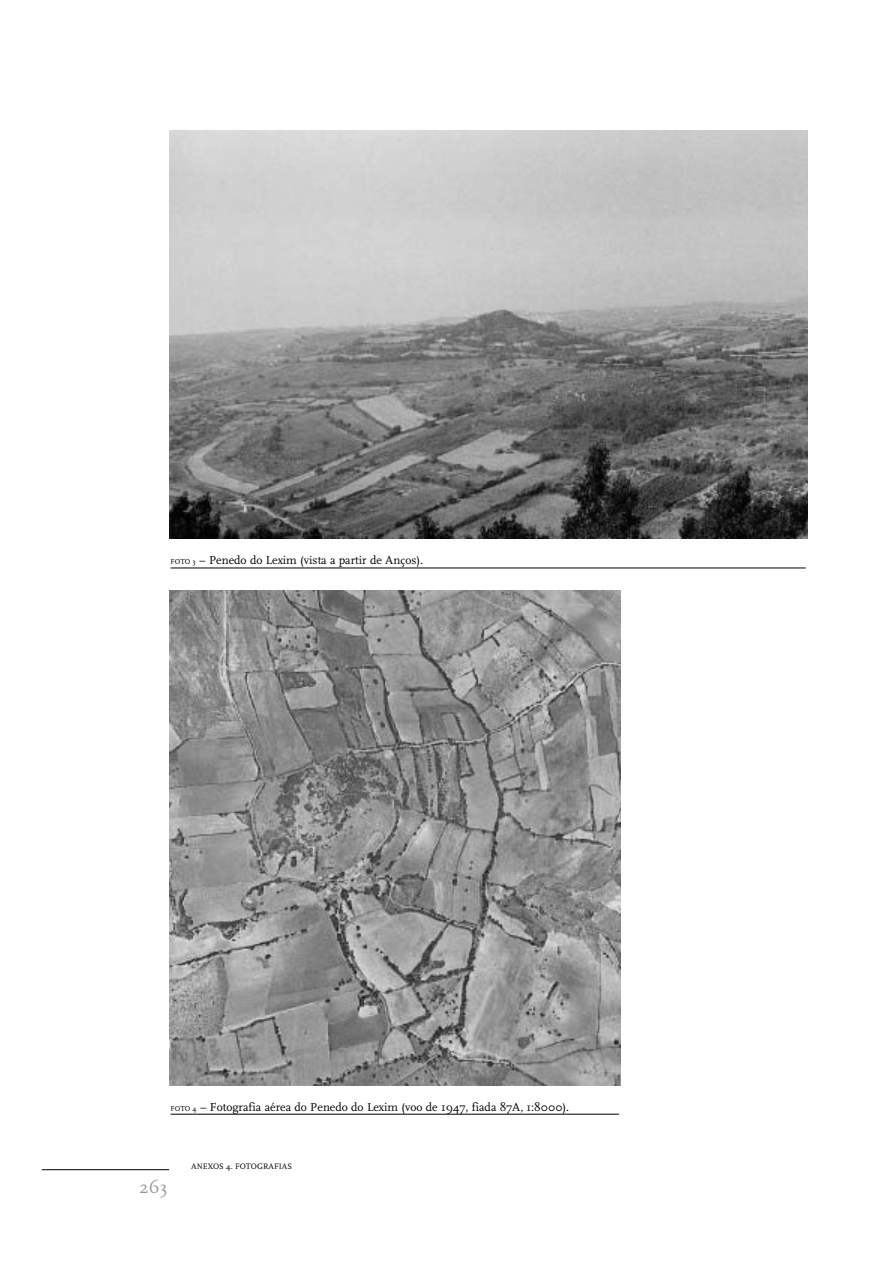
<style>
.page{position:relative;width:893px;height:1262px;background:#fff}
.page>*{position:absolute;margin:0;border:0;box-sizing:border-box;transform-origin:0 0}
.t1{font:18px "FF Scala";color:#999}
.t2{font:12px "FF Scala";color:#000}
.t3{font:8.25px "FF Scala";color:#000}
.s1{font-size:7.5px}
</style>
<div class="page">
<hr style="left:42px;top:1169px;width:127px;height:1px;background:#000">
<hr style="left:170px;top:567px;width:635px;height:1px;background:#000">
<hr style="left:170px;top:1113px;width:449px;height:1px;background:#000">
<img style="left:169px;top:130px;width:638px;height:408px">
<img style="left:169px;top:590px;width:451px;height:495px">
<p class="t2" style="left:170px;top:555px;width:254px"><span class="s1">FOTO 3</span> – Penedo do Lexim (vista a partir de Anços).</p>
<p class="t2" style="left:170px;top:1101px;width:400px"><span class="s1">FOTO 4</span> – Fotografia aérea do Penedo do Lexim (voo de 1947, fiada 87A, 1:8000).</p>
<h1 class="t1" style="left:139px;top:1179px;width:30px">263</h1>
<p class="t3" style="left:191px;top:1163px;width:102px">ANEXOS 4. FOTOGRAFIAS</p>
</div>
